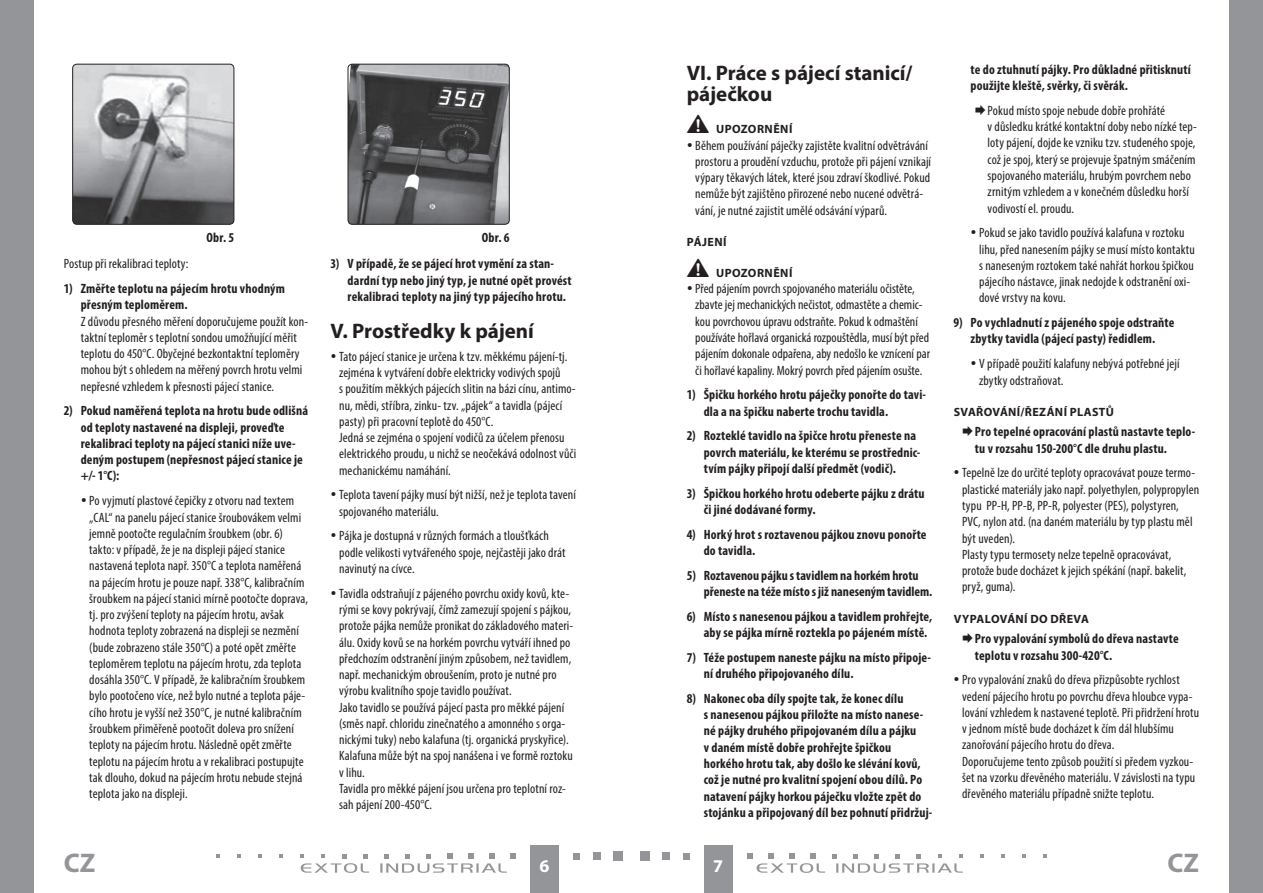
<style>
.page{position:relative;width:1263px;height:893px;background:#fff}
.page>*{position:absolute;margin:0;border:0;box-sizing:border-box;transform-origin:0 0}
.t1{font:700 27px "Myriad Pro";color:#939598}
.oddíl{font:700 21px/21px "Myriad Pro";letter-spacing:-.005em;color:#231f20}
.t2{font:700 18px "Myriad Pro";color:#fff}
.body_číslované{font:condensed 13.5px/16.2px "Myriad Pro";letter-spacing:.005em;color:#231f20}
.body_číslované-2{font:700 condensed 13.5px/16.2px "Myriad Pro";letter-spacing:.01em;color:#231f20}
.Normální{font:condensed 13.5px "Myriad Pro";letter-spacing:.01em;color:#231f20}
.subtitulek{font:700 12px "Myriad Pro";letter-spacing:.035em;color:#231f20}
.s1{font-weight:700}
</style>
<div class="page">
<div style="left:0;top:0;width:34px;height:893px;background:#939598"></div>
<div style="left:1229px;top:0;width:34px;height:893px;background:#939598"></div>
<div style="left:704px;top:844px;width:29px;height:49px;background:#939598"></div>
<div style="left:530px;top:844px;width:28px;height:49px;background:#939598"></div>
<div style="left:640px;top:851px;width:9px;height:10px;background:#939598"></div>
<div style="left:662px;top:852px;width:8px;height:8px;background:#939598"></div>
<div style="left:683px;top:853px;width:7px;height:6px;background:#939598"></div>
<svg style="left:980px;top:854px;width:4px;height:4px"></svg>
<svg style="left:1001px;top:854px;width:4px;height:4px"></svg>
<svg style="left:1022px;top:854px;width:4px;height:4px"></svg>
<svg style="left:1043px;top:854px;width:4px;height:4px"></svg>
<svg style="left:747px;top:853px;width:216px;height:20px"></svg>
<div style="left:614px;top:851px;width:9px;height:10px;background:#939598"></div>
<div style="left:593px;top:852px;width:8px;height:8px;background:#939598"></div>
<svg style="left:573px;top:853px;width:6px;height:6px"></svg>
<svg style="left:279px;top:854px;width:4px;height:4px"></svg>
<svg style="left:258px;top:854px;width:4px;height:4px"></svg>
<svg style="left:237px;top:854px;width:4px;height:4px"></svg>
<svg style="left:216px;top:854px;width:4px;height:4px"></svg>
<svg style="left:300px;top:853px;width:216px;height:20px"></svg>
<img style="left:73px;top:64px;width:161px;height:160px">
<div style="left:72px;top:64px;width:162px;height:161px;border:1px solid #231f20;border-radius:4px"></div>
<img style="left:348px;top:64px;width:161px;height:160px">
<div style="left:348px;top:64px;width:162px;height:161px;border:1px solid #231f20;border-radius:4px"></div>
<p class="body_číslované-2" style="left:207px;top:229px;width:29px">Obr. 5</p>
<p class="Normální" style="left:64px;top:256px;width:126px">Postup při rekalibraci teploty:</p>
<p class="body_číslované" style="left:81px;top:280px;width:229px;text-indent:-17px"><span class="s1">1) Změřte teplotu na pájecím hrotu vhodným přesným teploměrem.<br></span>Z důvodu přesného měření doporučujeme použít kon&shy;taktní teploměr s teplotní sondou umožňující měřit teplotu do 450°C. Obyčejné bezkontaktní teploměry mohou být s ohledem na měřený povrch hrotu velmi nepřesné vzhledem k přesnosti pájecí stanice.</p>
<p class="body_číslované-2" style="left:81px;top:402px;width:229px;text-indent:-17px">2) Pokud naměřená teplota na hrotu bude odlišná od teploty nastavené na displeji, proveďte rekalibraci teploty na pájecí stanici níže uve&shy;deným postupem (nepřesnost pájecí stanice je +/- 1°C):</p>
<p class="body_číslované" style="left:89px;top:492px;width:220px">Po vyjmutí plastové čepičky z otvoru nad textem „CAL“ na panelu pájecí stanice šroubovákem velmi jemně pootočte regulačním šroubkem (obr. 6) takto: v případě, že je na displeji pájecí stanice nastavená teplota např. 350°C a teplota naměřená na pájecím hrotu je pouze např. 338°C, kalibračním šroubkem na pájecí stanici mírně pootočte doprava, tj. pro zvýšení teploty na pájecím hrotu, avšak hodnota teploty zobrazená na displeji se nezmění (bude zobrazeno stále 350°C) a poté opět změřte teploměrem teplotu na pájecím hrotu, zda teplota dosáhla 350°C. V případě, že kalibračním šroubkem bylo pootočeno více, než bylo nutné a teplota páje&shy;cího hrotu je vyšší než 350°C, je nutné kalibračním šroubkem přiměřeně pootočit doleva pro snížení teploty na pájecím hrotu. Následně opět změřte teplotu na pájecím hrotu a v rekalibraci postupujte tak dlouho, dokud na pájecím hrotu nebude stejná teplota jako na displeji.</p>
<p class="body_číslované-2" style="left:482px;top:229px;width:29px">Obr. 6</p>
<p class="body_číslované-2" style="left:348px;top:255px;width:225px;text-indent:-17px">3) V případě, že se pájecí hrot vymění za stan&shy;dardní typ nebo jiný typ, je nutné opět provést rekalibraci teploty na jiný typ pájecího hrotu.</p>
<p class="oddíl" style="left:331px;top:320px;width:205px">V. Prostředky k pájení</p>
<p class="body_číslované" style="left:339px;top:348px;width:239px">Tato pájecí stanice je určena k tzv. měkkému pájení-tj. zejména k vytváření dobře elektricky vodivých spojů<br>s použitím měkkých pájecích slitin na bázi cínu, antimo&shy;nu, mědi, stříbra, zinku- tzv. „pájek“ a tavidla (pájecí pasty) při pracovní teplotě do 450°C.<br>Jedná se zejména o spojení vodičů za účelem přenosu elektrického proudu, u nichž se neočekává odolnost vůči mechanickému namáhání.</p>
<p class="body_číslované" style="left:339px;top:487px;width:238px">Teplota tavení pájky musí být nižší, než je teplota tavení spojovaného materiálu.</p>
<p class="body_číslované" style="left:339px;top:528px;width:228px">Pájka je dostupná v různých formách a tloušťkách podle velikosti vytvářeného spoje, nejčastěji jako drát navinutý na cívce.</p>
<p class="body_číslované" style="left:339px;top:585px;width:236px">Tavidla odstraňují z pájeného povrchu oxidy kovů, kte&shy;rými se kovy pokrývají, čímž zamezují spojení s pájkou, protože pájka nemůže pronikat do základového materi&shy;álu. Oxidy kovů se na horkém povrchu vytváří ihned po předchozím odstranění jiným způsobem, než tavidlem, např. mechanickým obroušením, proto je nutné pro výrobu kvalitního spoje tavidlo používat.<br>Jako tavidlo se používá pájecí pasta pro měkké pájení (směs např. chloridu zinečnatého a amonného s orga&shy;nickými tuky) nebo kalafuna (tj. organická pryskyřice).<br>Kalafuna může být na spoj nanášena i ve formě roztoku v lihu.<br>Tavidla pro měkké pájení jsou určena pro teplotní roz&shy;sah pájení 200-450°C.</p>
<p class="oddíl" style="left:687px;top:61px;width:227px">VI. Práce s pájecí stanicí/ páječkou</p>
<p class="subtitulek" style="left:687px;top:122px;width:107px">• UPOZORNĚNÍ</p>
<p class="body_číslované" style="left:695px;top:137px;width:237px">Během používání páječky zajistěte kvalitní odvětrávání prostoru a proudění vzduchu, protože při pájení vznikají výpary těkavých látek, které jsou zdraví škodlivé. Pokud nemůže být zajištěno přirozené nebo nucené odvětrá&shy;vání, je nutné zajistit umělé odsávání výparů.</p>
<p class="subtitulek" style="left:687px;top:234px;width:41px">PÁJENÍ</p>
<p class="subtitulek" style="left:687px;top:265px;width:107px">• UPOZORNĚNÍ</p>
<p class="body_číslované" style="left:695px;top:280px;width:236px">Před pájením povrch spojovaného materiálu očistěte, zbavte jej mechanických nečistot, odmastěte a chemic&shy;kou povrchovou úpravu odstraňte. Pokud k odmaštění používáte hořlavá organická rozpouštědla, musí být před pájením dokonale odpařena, aby nedošlo ke vznícení par či hořlavé kapaliny. Mokrý povrch před pájením osušte.</p>
<p class="body_číslované-2" style="left:704px;top:386px;width:224px;text-indent:-17px">1) Špičku horkého hrotu páječky ponořte do tavi&shy;dla a na špičku naberte trochu tavidla.</p>
<p class="body_číslované-2" style="left:704px;top:427px;width:218px;text-indent:-17px">2) Rozteklé tavidlo na špičce hrotu přeneste na povrch materiálu, ke kterému se prostřednic&shy;tvím pájky připojí další předmět (vodič).</p>
<p class="body_číslované-2" style="left:704px;top:485px;width:222px;text-indent:-17px">3) Špičkou horkého hrotu odeberte pájku z drátu či jiné dodávané formy.</p>
<p class="body_číslované-2" style="left:704px;top:526px;width:224px;text-indent:-17px">4) Horký hrot s roztavenou pájkou znovu ponořte do tavidla.</p>
<p class="body_číslované-2" style="left:704px;top:567px;width:230px;text-indent:-17px">5) Roztavenou pájku s tavidlem na horkém hrotu přeneste na téže místo s již naneseným tavidlem.</p>
<p class="body_číslované-2" style="left:704px;top:608px;width:230px;text-indent:-17px">6) Místo s nanesenou pájkou a tavidlem prohřejte, aby se pájka mírně roztekla po pájeném místě.</p>
<p class="body_číslované-2" style="left:704px;top:649px;width:229px;text-indent:-17px">7) Téže postupem naneste pájku na místo připoje&shy;ní druhého připojovaného dílu.</p>
<p class="body_číslované-2" style="left:704px;top:690px;width:230px;text-indent:-17px">8) Nakonec oba díly spojte tak, že konec dílu<br>s nanesenou pájkou přiložte na místo nanese&shy;né pájky druhého připojovaném dílu a pájku<br>v daném místě dobře prohřejte špičkou horkého hrotu tak, aby došlo ke slévání kovů, což je nutné pro kvalitní spojení obou dílů. Po natavení pájky horkou páječku vložte zpět do stojánku a připojovaný díl bez pohnutí přidržuj-</p>
<p class="body_číslované-2" style="left:971px;top:61px;width:222px">te do ztuhnutí pájky. Pro důkladné přitisknutí použijte kleště, svěrky, či svěrák.</p>
<p class="body_číslované" style="left:988px;top:102px;width:211px">Pokud místo spoje nebude dobře prohřáté<br>v důsledku krátké kontaktní doby nebo nízké tep&shy;loty pájení, dojde ke vzniku tzv. studeného spoje, což je spoj, který se projevuje špatným smáčením spojovaného materiálu, hrubým povrchem nebo zrnitým vzhledem a v konečném důsledku horší vodivostí el. proudu.</p>
<p class="body_číslované" style="left:979px;top:225px;width:217px">Pokud se jako tavidlo používá kalafuna v roztoku lihu, před nanesením pájky se musí místo kontaktu s naneseným roztokem také nahřát horkou špičkou pájecího nástavce, jinak nedojde k odstranění oxi&shy;dové vrstvy na kovu.</p>
<p class="body_číslované-2" style="left:954px;top:314px;width:222px;text-align:center">9) Po vychladnutí z pájeného spoje odstraňte zbytky tavidla (pájecí pasty) ředidlem.</p>
<p class="body_číslované" style="left:979px;top:355px;width:202px">V případě použití kalafuny nebývá potřebné její zbytky odstraňovat.</p>
<p class="subtitulek" style="left:954px;top:404px;width:162px">SVAŘOVÁNÍ/ŘEZÁNÍ PLASTŮ</p>
<p class="body_číslované-2" style="left:975px;top:424px;width:222px">Pro tepelné opracování plastů nastavte teplo&shy;tu v rozsahu 150-200°C dle druhu plastu.</p>
<p class="body_číslované" style="left:962px;top:465px;width:239px">Tepelně lze do určité teploty opracovávat pouze termo&shy;plastické materiály jako např. polyethylen, polypropylen typu PP-H, PP-B, PP-R, polyester (PES), polystyren, PVC, nylon atd. (na daném materiálu by typ plastu měl být uveden).<br>Plasty typu termosety nelze tepelně opracovávat, protože bude docházet k jejich spékání (např. bakelit, pryž, guma).</p>
<p class="subtitulek" style="left:954px;top:611px;width:137px">VYPALOVÁNÍ DO DŘEVA</p>
<p class="body_číslované-2" style="left:975px;top:630px;width:205px">Pro vypalování symbolů do dřeva nastavte teplotu v rozsahu 300-420°C.</p>
<p class="body_číslované" style="left:962px;top:672px;width:239px">Pro vypalování znaků do dřeva přizpůsobte rychlost vedení pájecího hrotu po povrchu dřeva hloubce vypa&shy;lování vzhledem k nastavené teplotě. Při přidržení hrotu v jednom místě bude docházet k čím dál hlubšímu zanořování pájecího hrotu do dřeva.<br>Doporučujeme tento způsob použití si předem vyzkou&shy;šet na vzorku dřevěného materiálu. V závislosti na typu dřevěného materiálu případně snižte teplotu.</p>
<h1 class="t1" style="left:64px;top:845px;width:33px">CZ</h1>
<h3 class="t2" style="left:539px;top:855px;width:11px">6</h3>
<h3 class="t2" style="left:713px;top:855px;width:11px">7</h3>
<h1 class="t1" style="left:1167px;top:845px;width:33px">CZ</h1>
</div>
